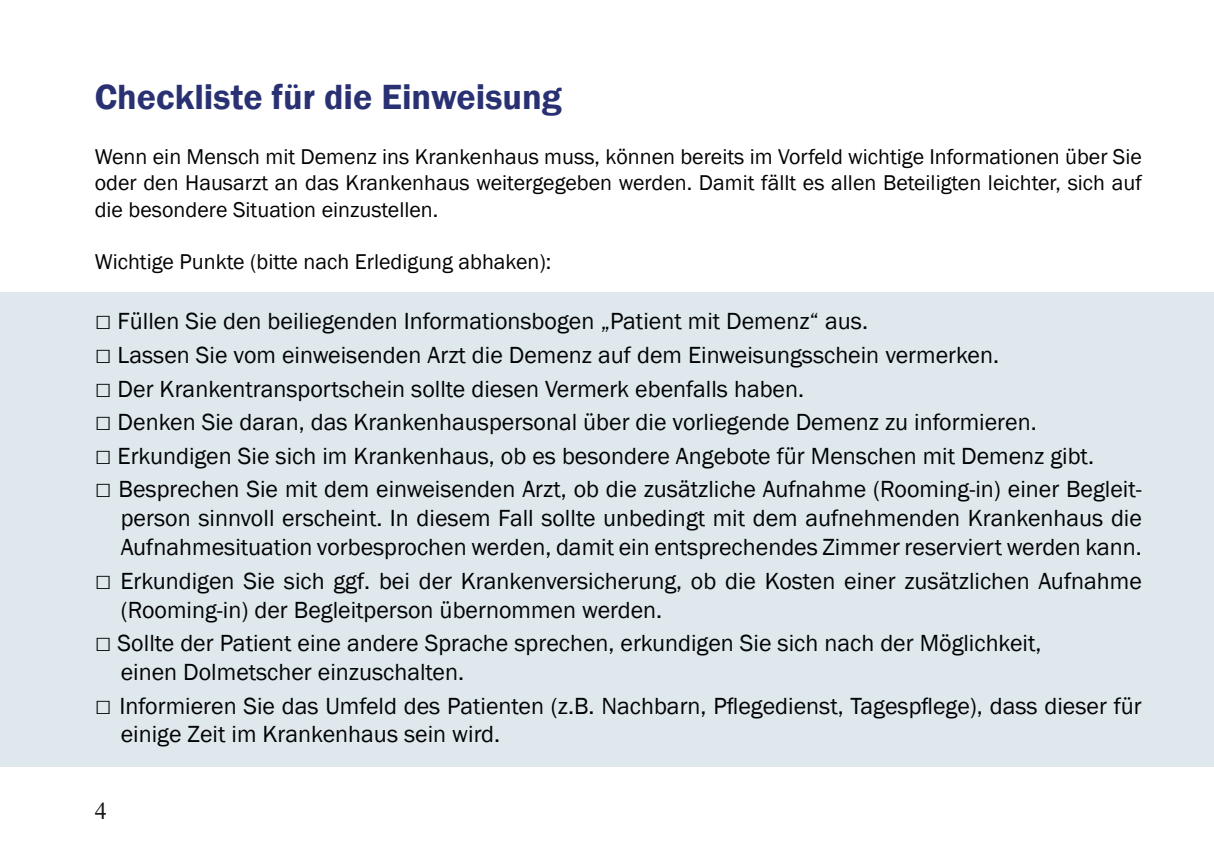
<style>
.page{position:relative;width:1214px;height:862px;background:#fff}
.page>*{position:absolute;margin:0;border:0;box-sizing:border-box;transform-origin:0 0}
.t1{font:600 36px "Franklin Gothic";color:#2a3173}
.t2{font:24px/28.8px "Franklin Gothic";color:#010304}
.t3{font:24px "Times New Roman";color:#1b181c}
.t4{font:22px/26.4px "Franklin Gothic";color:#010304;text-align:justify}
.s1{font-size:28px}
</style>
<div class="page">
<div style="left:0;top:292px;width:1213px;height:474px;background:#dee8ed"></div>
<h1 class="t1" style="left:95px;top:74px;width:468px">Checkliste für die Einweisung</h1>
<p class="t4" style="left:95px;top:144px;width:1048px">Wenn ein Mensch mit Demenz ins Krankenhaus muss, können bereits im Vorfeld wichtige Informationen über Sie oder den Hausarzt an das Krankenhaus weitergegeben werden. Damit fällt es allen Beteiligten leichter, sich auf die besondere Situation einzustellen.</p>
<p class="t4" style="left:95px;top:249px;width:458px">Wichtige Punkte (bitte nach Erledigung abhaken):</p>
<p class="t2" style="left:95px;top:307px;width:774px"><span class="s1">□</span> Füllen Sie den beiliegenden Informationsbogen „Patient mit Demenz“ aus.</p>
<p class="t2" style="left:95px;top:341px;width:905px"><span class="s1">□</span> Lassen Sie vom einweisenden Arzt die Demenz auf dem Einweisungsschein vermerken.</p>
<p class="t2" style="left:95px;top:375px;width:711px"><span class="s1">□</span> Der Krankentransportschein sollte diesen Vermerk ebenfalls haben.</p>
<p class="t2" style="left:95px;top:408px;width:943px"><span class="s1">□</span> Denken Sie daran, das Krankenhauspersonal über die vorliegende Demenz zu informieren.</p>
<p class="t2" style="left:95px;top:442px;width:1000px"><span class="s1">□</span> Erkundigen Sie sich im Krankenhaus, ob es besondere Angebote für Menschen mit Demenz gibt.</p>
<p class="t2" style="left:121px;top:475px;width:1022px;text-align:justify;text-indent:-26px"><span class="s1">□</span> Besprechen Sie mit dem einweisenden Arzt, ob die zusätzliche Aufnahme (Rooming-in) einer Begleit&shy;person sinnvoll erscheint. In diesem Fall sollte unbedingt mit dem aufnehmenden Krankenhaus die Aufnahmesituation vorbesprochen werden, damit ein entsprechendes Zimmer reserviert werden kann.</p>
<p class="t2" style="left:121px;top:567px;width:1022px;text-indent:-26px"><span class="s1">□</span> Erkundigen Sie sich ggf. bei der Krankenversicherung, ob die Kosten einer zusätzlichen Aufnahme (Rooming-in) der Begleitperson übernommen werden.</p>
<p class="t2" style="left:121px;top:629px;width:922px;text-indent:-26px"><span class="s1">□</span> Sollte der Patient eine andere Sprache sprechen, erkundigen Sie sich nach der Möglichkeit, einen Dolmetscher einzuschalten.</p>
<p class="t2" style="left:121px;top:691px;width:1022px;text-indent:-26px"><span class="s1">□</span> Informieren Sie das Umfeld des Patienten (z.B. Nachbarn, Pflegedienst, Tagespflege), dass dieser für einige Zeit im Krankenhaus sein wird.</p>
<p class="t3" style="left:95px;top:794px;width:13px">4</p>
</div>
